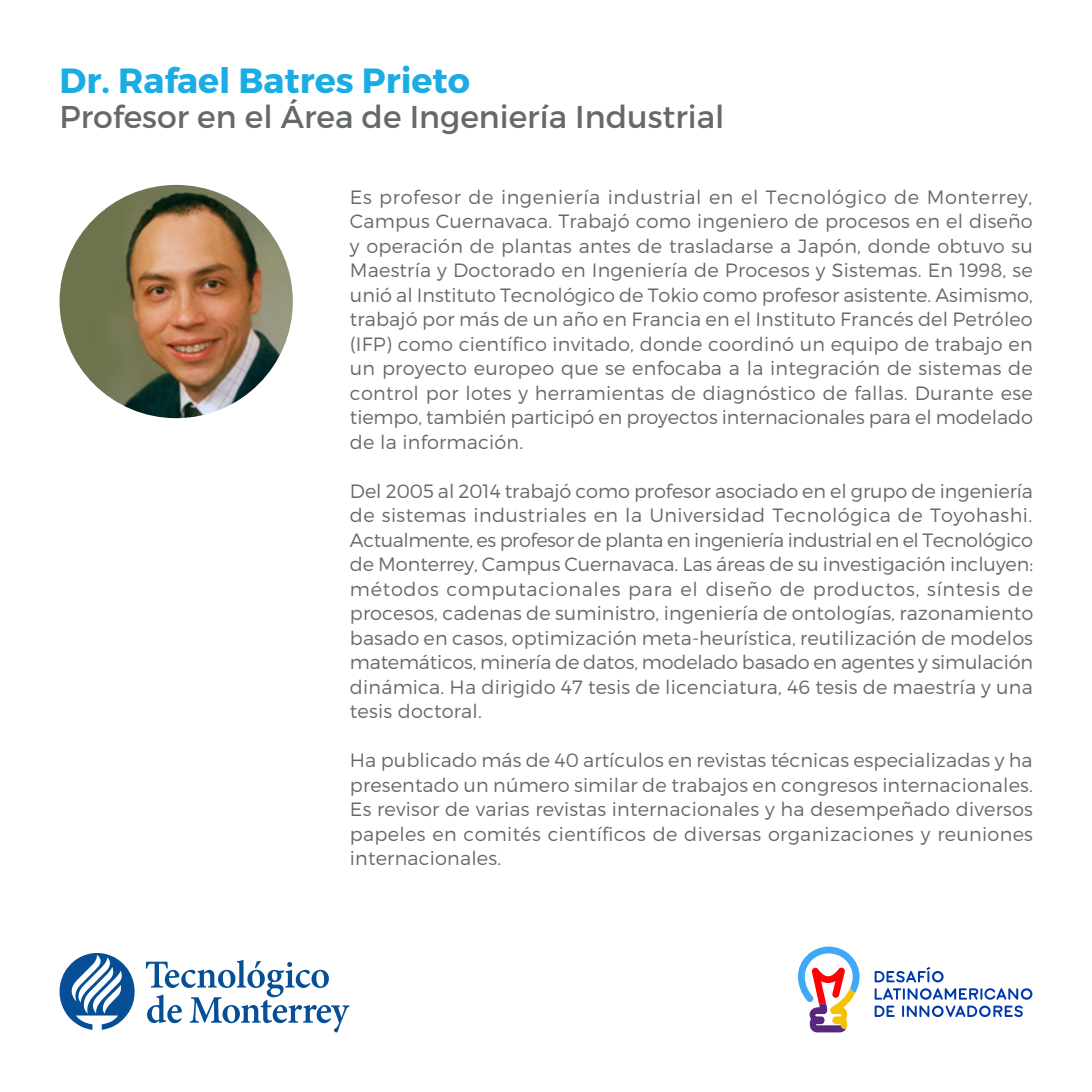
<style>
.page{position:relative;width:1092px;height:1092px;background:#fff}
.page>*{position:absolute;margin:0;border:0;box-sizing:border-box;transform-origin:0 0}
.TITULO_CELESTESOBRE{font:700 35px "Montserrat";color:#1bace3}
.TITULO_CELESTESOBRE-2{font:31.5px "Montserrat";color:#66696b}
.t1{font:300 19.25px/24.5px "Montserrat";letter-spacing:.01em;color:#66696b;text-align:justify}
</style>
<div class="page">
<svg style="left:60px;top:953px;width:75px;height:76px"></svg>
<svg style="left:146px;top:960px;width:203px;height:72px"></svg>
<svg style="left:797px;top:946px;width:62px;height:86px"></svg>
<svg style="left:874px;top:1005px;width:20px;height:11px"></svg>
<svg style="left:874px;top:967px;width:69px;height:15px"></svg>
<svg style="left:874px;top:988px;width:158px;height:11px"></svg>
<svg style="left:902px;top:1005px;width:120px;height:12px"></svg>
<img style="left:60px;top:185px;width:233px;height:233px;border-radius:117px">
<p class="TITULO_CELESTESOBRE" style="left:60px;top:59px;width:412px">Dr. Rafael Batres Prieto</p>
<p class="TITULO_CELESTESOBRE-2" style="left:60px;top:98px;width:666px">Profesor en el Área de Ingeniería Industrial</p>
<p class="t1" style="left:350px;top:184px;width:684px">Es profesor de ingeniería industrial en el Tecnológico de Monterrey, Campus Cuernavaca. Trabajó como ingeniero de procesos en el diseño y operación de plantas antes de trasladarse a Japón, donde obtuvo su Maestría y Doctorado en Ingeniería de Procesos y Sistemas. En 1998, se unió al Instituto Tecnológico de Tokio como profesor asistente. Asimismo, trabajó por más de un año en Francia en el Instituto Francés del Petróleo (IFP) como científico invitado, donde coordinó un equipo de trabajo en un proyecto europeo que se enfocaba a la integración de sistemas de control por lotes y herramientas de diagnóstico de fallas. Durante ese tiempo, también participó en proyectos internacionales para el modelado de la información.</p>
<p class="t1" style="left:350px;top:478px;width:684px">Del 2005 al 2014 trabajó como profesor asociado en el grupo de ingeniería de sistemas industriales en la Universidad Tecnológica de Toyohashi.<br>Actualmente, es profesor de planta en ingeniería industrial en el Tecnológico de Monterrey, Campus Cuernavaca. Las áreas de su investigación incluyen: métodos computacionales para el diseño de productos, síntesis de procesos, cadenas de suministro, ingeniería de ontologías, razonamiento basado en casos, optimización meta-heurística, reutilización de modelos matemáticos, minería de datos, modelado basado en agentes y simulación dinámica. Ha dirigido 47 tesis de licenciatura, 46 tesis de maestría y una tesis doctoral.</p>
<p class="t1" style="left:350px;top:748px;width:684px">Ha publicado más de 40 artículos en revistas técnicas especializadas y ha presentado un número similar de trabajos en congresos internacionales.<br>Es revisor de varias revistas internacionales y ha desempeñado diversos papeles en comités científicos de diversas organizaciones y reuniones internacionales.</p>
</div>
